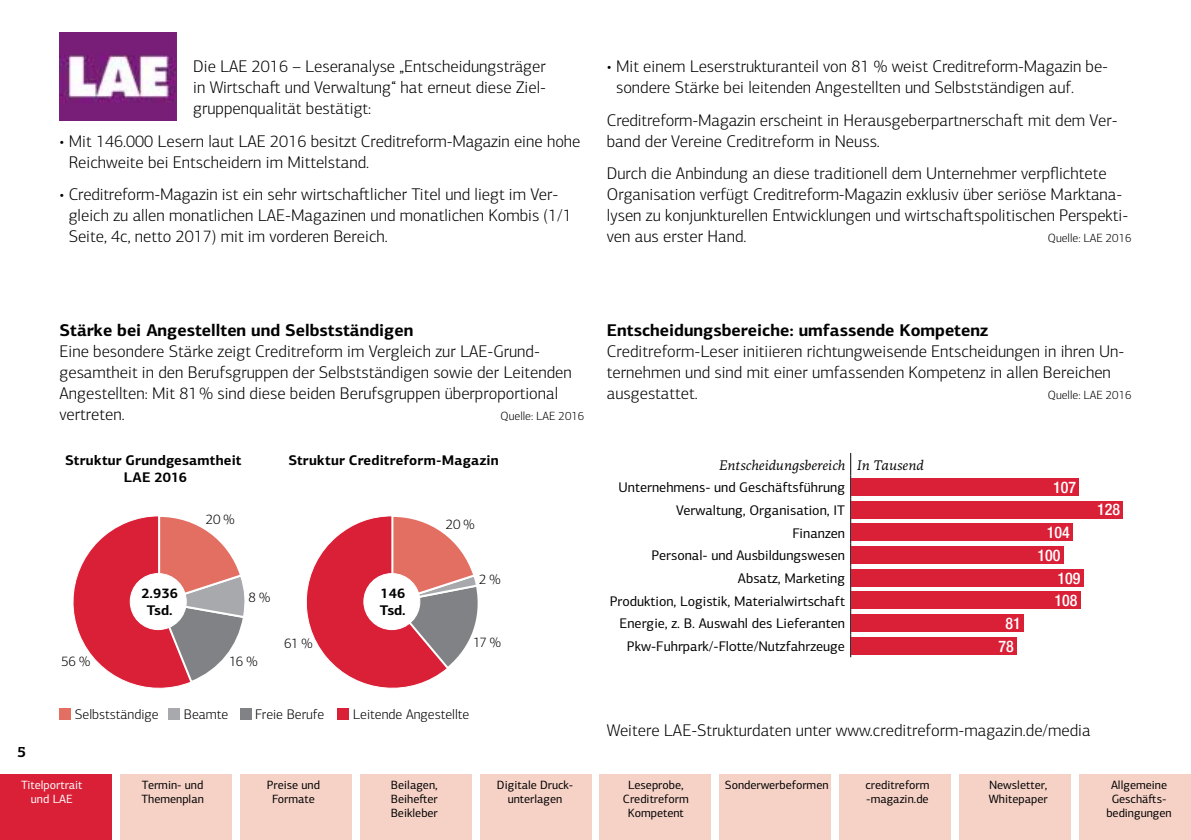
<style>
.page{position:relative;width:1191px;height:840px;background:#fff}
.page>*{position:absolute;margin:0;border:0;box-sizing:border-box;transform-origin:0 0}
.t1{font:300 17px/21px "PF Centro Sans Pro";color:#000}
.t2{font:700 17px "PF Centro Sans Pro";color:#000}
.t3{font:500 condensed 16px "Helvetica Neue LT Std";color:#fff}
.t4{font:700 15px "PF Centro Slab Pro";color:#000}
.t5{font:14px "PF Centro Sans Pro";color:#000}
.t6{font:700 14px/16.8px "PF Centro Sans Pro";letter-spacing:.015em;color:#000;text-align:center}
.t7{font:300 14px "PF Centro Sans Pro";color:#000}
.t8{font:italic 14px "PF Centro Serif Pro";color:#000}
.t9{font:12px/14px "PF Centro Sans Pro";color:#000;text-align:center}
.t10{font:300 12px "PF Centro Sans Pro";color:#000}
.t11{font:12px/14px "PF Centro Sans Pro";color:#fff;text-align:center}
</style>
<div class="page">
<div style="left:120px;top:773px;width:112px;height:66px;background:#f5d1c6"></div>
<div style="left:0;top:773px;width:112px;height:66px;background:#da2037"></div>
<div style="left:240px;top:773px;width:111px;height:66px;background:#f5d1c6"></div>
<div style="left:360px;top:773px;width:111px;height:66px;background:#f5d1c6"></div>
<div style="left:479px;top:773px;width:112px;height:66px;background:#f5d1c6"></div>
<div style="left:839px;top:773px;width:112px;height:66px;background:#f5d1c6"></div>
<div style="left:599px;top:773px;width:112px;height:66px;background:#f5d1c6"></div>
<div style="left:959px;top:773px;width:112px;height:66px;background:#f5d1c6"></div>
<div style="left:719px;top:773px;width:112px;height:66px;background:#f5d1c6"></div>
<div style="left:1079px;top:773px;width:112px;height:66px;background:#f5d1c6"></div>
<img style="left:60px;top:33px;width:116px;height:87px">
<svg style="left:73px;top:516px;width:172px;height:173px"></svg>
<div style="left:130px;top:573px;width:56px;height:56px;background:#fff;border-radius:50%"></div>
<div style="left:130px;top:573px;width:56px;height:56px;border:1px solid #fff;border-radius:50%"></div>
<svg style="left:306px;top:516px;width:172px;height:173px"></svg>
<div style="left:240px;top:708px;width:11px;height:11px;background:#808285"></div>
<div style="left:60px;top:708px;width:11px;height:11px;background:#e36e62"></div>
<div style="left:168px;top:708px;width:12px;height:11px;background:#a7a9ac"></div>
<div style="left:338px;top:708px;width:11px;height:11px;background:#da2037"></div>
<div style="left:364px;top:573px;width:56px;height:56px;background:#fff;border-radius:50%"></div>
<div style="left:364px;top:573px;width:56px;height:56px;border:1px solid #fff;border-radius:50%"></div>
<svg style="left:850px;top:452px;width:1px;height:205px"></svg>
<div style="left:851px;top:478px;width:228px;height:17px;background:#da2037"></div>
<div style="left:851px;top:501px;width:272px;height:17px;background:#da2037"></div>
<div style="left:851px;top:523px;width:221px;height:17px;background:#da2037"></div>
<div style="left:851px;top:546px;width:212px;height:17px;background:#da2037"></div>
<div style="left:851px;top:569px;width:232px;height:17px;background:#da2037"></div>
<div style="left:851px;top:591px;width:229px;height:17px;background:#da2037"></div>
<div style="left:851px;top:614px;width:172px;height:17px;background:#da2037"></div>
<div style="left:851px;top:637px;width:165px;height:17px;background:#da2037"></div>
<p class="t1" style="left:193px;top:56px;width:354px;text-align:justify">Die LAE 2016 – Leseranalyse „Entscheidungsträger in Wirtschaft und Verwaltung“ hat erneut diese Ziel&shy;gruppenqualität bestätigt:</p>
<p class="t1" style="left:69px;top:130px;width:513px;text-indent:-9px">• Mit 146.000 Lesern laut LAE 2016 besitzt Creditreform-Magazin eine hohe<br>Reichweite bei Entscheidern im Mittelstand.</p>
<p class="t1" style="left:69px;top:184px;width:504px;text-indent:-9px">• Creditreform-Magazin ist ein sehr wirtschaftlicher Titel und liegt im Ver&shy;gleich zu allen monatlichen LAE-Magazinen und monatlichen Kombis (1/1<br>Seite, 4c, netto 2017) mit im vorderen Bereich.</p>
<p class="t1" style="left:616px;top:56px;width:493px;text-indent:-9px">• Mit einem Leserstrukturanteil von 81 % weist Creditreform-Magazin be&shy;sondere Stärke bei leitenden Angestellten und Selbstständigen auf.</p>
<p class="t1" style="left:607px;top:109px;width:512px">Creditreform-Magazin erscheint in Herausgeberpartnerschaft mit dem Ver&shy;band der Vereine Creditreform in Neuss.</p>
<p class="t1" style="left:607px;top:163px;width:523px">Durch die Anbindung an diese traditionell dem Unternehmer verpflichtete Organisation verfügt Creditreform-Magazin exklusiv über seriöse Marktana&shy;lysen zu konjunkturellen Entwicklungen und wirtschaftspolitischen Perspekti&shy;ven aus erster Hand.</p>
<p class="t10" style="left:1048px;top:231px;width:85px">Quelle: LAE 2016</p>
<p class="t2" style="left:60px;top:319px;width:355px">Stärke bei Angestellten und Selbstständigen</p>
<p class="t1" style="left:60px;top:341px;width:514px">Eine besondere Stärke zeigt Creditreform im Vergleich zur LAE-Grund&shy;gesamtheit in den Berufsgruppen der Selbstständigen sowie der Leitenden Angestellten: Mit 81% sind diese beiden Berufsgruppen überproportional vertreten.</p>
<p class="t10" style="left:500px;top:409px;width:85px">Quelle: LAE 2016</p>
<p class="t6" style="left:65px;top:451px;width:178px">Struktur Grundgesamtheit<br>LAE 2016</p>
<p class="t6" style="left:288px;top:451px;width:212px">Struktur Creditreform-Magazin</p>
<p class="t7" style="left:206px;top:511px;width:30px">20 %</p>
<p class="t7" style="left:446px;top:515px;width:30px">20 %</p>
<p class="t7" style="left:61px;top:652px;width:31px">56 %</p>
<p class="t6" style="left:141px;top:584px;width:38px">2.936<br>Tsd.</p>
<p class="t6" style="left:380px;top:584px;width:27px;text-align:left">146<br>Tsd.</p>
<p class="t7" style="left:249px;top:588px;width:23px">8 %</p>
<p class="t7" style="left:229px;top:652px;width:30px">16 %</p>
<p class="t7" style="left:284px;top:634px;width:30px">61 %</p>
<p class="t7" style="left:479px;top:570px;width:23px">2 %</p>
<p class="t7" style="left:473px;top:634px;width:29px">17 %</p>
<p class="t7" style="left:75px;top:705px;width:85px">Selbstständige</p>
<p class="t7" style="left:255px;top:705px;width:71px">Freie Berufe</p>
<p class="t7" style="left:184px;top:705px;width:46px">Beamte</p>
<p class="t7" style="left:353px;top:705px;width:118px">Leitende Angestellte</p>
<p class="t2" style="left:607px;top:319px;width:383px">Entscheidungsbereiche: umfassende Kompetenz</p>
<p class="t1" style="left:607px;top:341px;width:519px">Creditreform-Leser initiieren richtungweisende Entscheidungen in ihren Un&shy;ternehmen und sind mit einer umfassenden Kompetenz in allen Bereichen ausgestattet.</p>
<p class="t10" style="left:1048px;top:388px;width:85px">Quelle: LAE 2016</p>
<p class="t8" style="left:719px;top:456px;width:206px">Entscheidungsbereich In Tausend</p>
<p class="t5" style="left:618px;top:479px;width:228px">Unternehmens- und Geschäftsführung</p>
<p class="t3" style="left:1053px;top:477px;width:25px">107</p>
<p class="t5" style="left:676px;top:501px;width:170px">Verwaltung, Organisation, IT</p>
<p class="t3" style="left:1097px;top:500px;width:25px">128</p>
<p class="t5" style="left:792px;top:524px;width:54px">Finanzen</p>
<p class="t3" style="left:1046px;top:522px;width:25px">104</p>
<p class="t5" style="left:651px;top:547px;width:195px">Personal- und Ausbildungswesen</p>
<p class="t3" style="left:1037px;top:545px;width:25px">100</p>
<p class="t5" style="left:738px;top:569px;width:109px">Absatz, Marketing</p>
<p class="t3" style="left:1057px;top:568px;width:25px">109</p>
<p class="t5" style="left:610px;top:592px;width:237px">Produktion, Logistik, Materialwirtschaft</p>
<p class="t3" style="left:1054px;top:590px;width:25px">108</p>
<p class="t5" style="left:619px;top:615px;width:227px">Energie, z. B. Auswahl des Lieferanten</p>
<p class="t3" style="left:1005px;top:613px;width:17px">81</p>
<p class="t5" style="left:627px;top:637px;width:219px">Pkw-Fuhrpark/-Fl0tte/Nutzfahrzeuge</p>
<p class="t3" style="left:998px;top:636px;width:17px">78</p>
<p class="t1" style="left:607px;top:719px;width:485px">Weitere LAE-Strukturdaten unter www.creditreform-magazin.de/media</p>
<p class="t4" style="left:17px;top:741px;width:10px">5</p>
<p class="t11" style="left:21px;top:777px;width:63px">Titelportrait und LAE</p>
<p class="t9" style="left:141px;top:777px;width:64px;text-align:left">Termin- und<br>Themenplan</p>
<p class="t9" style="left:267px;top:777px;width:55px">Preise und<br>Formate</p>
<p class="t9" style="left:391px;top:777px;width:49px;text-align:justify">Beilagen, Beihefter Beikleber</p>
<p class="t9" style="left:497px;top:777px;width:76px">Digitale Druck&shy;unterlagen</p>
<p class="t9" style="left:623px;top:777px;width:67px">Leseprobe,<br>Creditreform<br>Kompetent</p>
<p class="t9" style="left:725px;top:777px;width:105px">Sonderwerbeformen</p>
<p class="t9" style="left:865px;top:777px;width:66px;text-align:left">creditreform -magazin.de</p>
<p class="t9" style="left:989px;top:777px;width:60px;text-align:left">Newsletter,<br>Whitepaper</p>
<p class="t9" style="left:1106px;top:777px;width:67px">Allgemeine<br>Geschäfts&shy;bedingungen</p>
</div>
